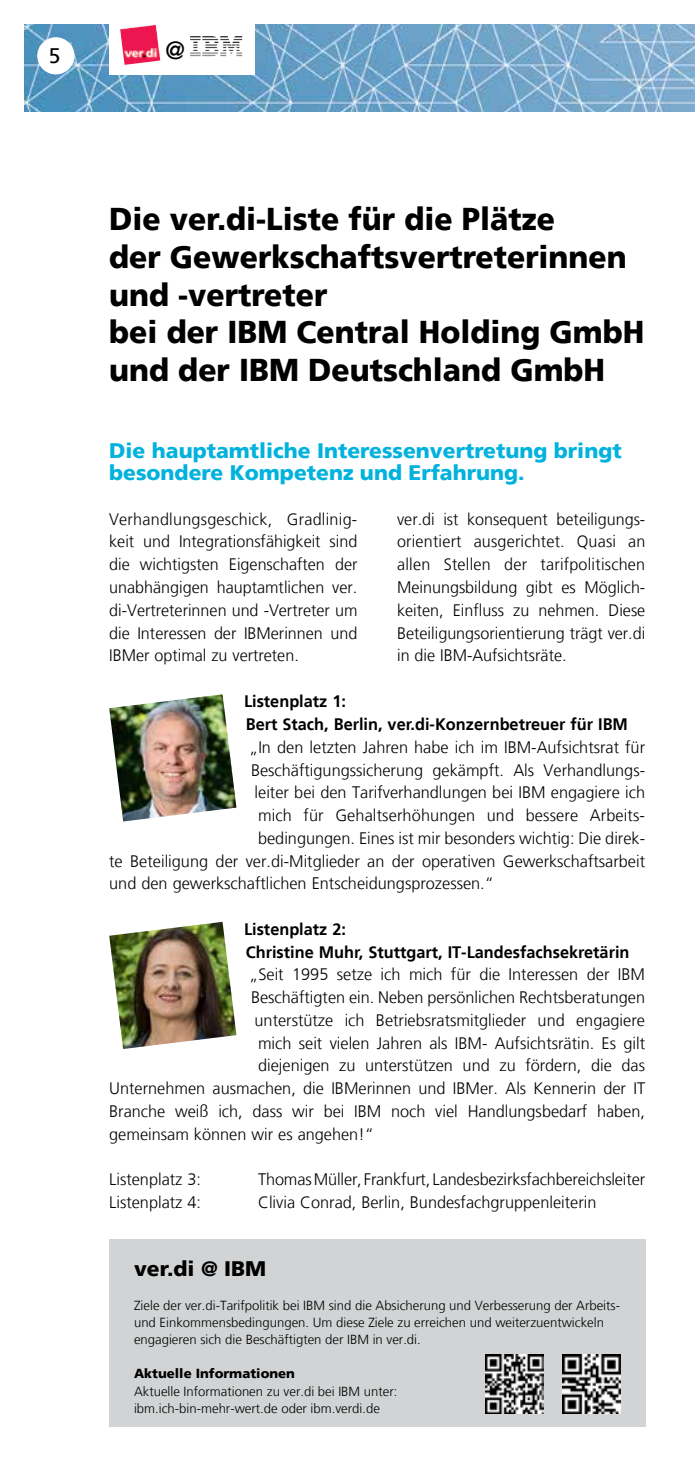
<style>
.page{position:relative;width:695px;height:1474px;background:#fff}
.page>*{position:absolute;margin:0;border:0;box-sizing:border-box;transform-origin:0 0}
.t1{font:900 31.5px/37.6px "Frutiger";color:#000;scale:.95 1}
.t2{font:25.2px "Frutiger";color:#000}
.t3{font:900 21px/22.8px "Frutiger";color:#00b2dd}
.t4{font:900 21px "Frutiger";color:#000}
.t5{font:21px "Frutiger";color:#000}
.t6{font:300 16.62px/22.8px "Frutiger";color:#000;text-align:justify}
.t7{font:700 16.62px/22.8px "Frutiger";color:#000}
.t8{font:300 13.12px/17.2px "Frutiger";color:#000}
.t9{font:900 13.12px "Frutiger";color:#000}
</style>
<div class="page">
<img style="left:25px;top:25px;width:669px;height:87px">
<div style="left:109px;top:20px;width:145px;height:54px;background:#fff"></div>
<div style="left:178px;top:22px;width:76px;height:48px;background:#fff;opacity:.45"></div>
<img style="left:196px;top:36px;width:46px;height:7px">
<img style="left:120px;top:25px;width:37px;height:40px">
<div style="left:153px;top:28px;width:43px;height:45px;background:#fff"></div>
<div style="left:37px;top:37px;width:37px;height:37px;background:#fff;border-radius:50%"></div>
<img style="left:109px;top:694px;width:127px;height:127px">
<img style="left:109px;top:921px;width:127px;height:128px">
<div style="left:109px;top:1239px;width:536px;height:187px;background:#d1d3d4"></div>
<img style="left:485px;top:1354px;width:58px;height:59px">
<img style="left:562px;top:1354px;width:58px;height:59px">
<p class="t5" style="left:49px;top:44px;width:13px">5</p>
<h2 class="t2" style="left:165px;top:36px;width:22px">@</h2>
<h1 class="t1" style="left:109px;top:200px;width:565px">Die ver.di-Liste für die Plätze<br>der Gewerkschaftsvertreterinnen und -vertreter<br>bei der IBM Central Holding GmbH und der IBM Deutschland GmbH</h1>
<p class="t3" style="left:109px;top:439px;width:514px">Die hauptamtliche Interessenvertretung bringt besondere Kompetenz und Erfahrung.</p>
<p class="t6" style="left:109px;top:508px;width:250px">Verhandlungsgeschick, Gradlinig&shy;keit und Integrationsfähigkeit sind die wichtigsten Eigenschaften der unabhängigen hauptamtlichen ver. di-Vertreterinnen und -Vertreter um die Interessen der IBMerinnen und IBMer optimal zu vertreten.</p>
<p class="t6" style="left:397px;top:508px;width:250px">ver.di ist konsequent beteiligungs&shy;orientiert ausgerichtet. Quasi an allen Stellen der tarifpolitischen Meinungsbildung gibt es Möglich&shy;keiten, Einfluss zu nehmen. Diese Beteiligungsorientierung trägt ver.di in die IBM-Aufsichtsräte.</p>
<p class="t7" style="left:244px;top:690px;width:385px">Listenplatz 1:<br>Bert Stach, Berlin, ver.di-Konzernbetreuer für IBM</p>
<p class="t6" style="left:249px;top:736px;width:397px">„In den letzten Jahren habe ich im IBM-Aufsichtsrat für</p>
<p class="t6" style="left:251px;top:758px;width:395px">Beschäftigungssicherung gekämpft. Als Verhandlungs-</p>
<p class="t6" style="left:254px;top:781px;width:392px">leiter bei den Tarifverhandlungen bei IBM engagiere ich</p>
<p class="t6" style="left:258px;top:804px;width:388px">mich für Gehaltserhöhungen und bessere Arbeits-</p>
<p class="t6" style="left:258px;top:827px;width:388px">bedingungen. Eines ist mir besonders wichtig: Die direk-</p>
<p class="t6" style="left:109px;top:849px;width:537px">te Beteiligung der ver.di-Mitglieder an der operativen Gewerkschaftsarbeit</p>
<p class="t6" style="left:109px;top:872px;width:386px">und den gewerkschaftlichen Entscheidungsprozessen.“</p>
<p class="t7" style="left:244px;top:917px;width:387px">Listenplatz 2:<br>Christine Muhr, Stuttgart, IT-Landesfachsekretärin</p>
<p class="t6" style="left:249px;top:963px;width:397px">„Seit 1995 setze ich mich für die Interessen der IBM</p>
<p class="t6" style="left:251px;top:986px;width:395px">Beschäftigten ein. Neben persönlichen Rechtsberatungen</p>
<p class="t6" style="left:254px;top:1009px;width:392px">unterstütze ich Betriebsratsmitglieder und engagiere</p>
<p class="t6" style="left:258px;top:1031px;width:388px">mich seit vielen Jahren als IBM- Aufsichtsrätin. Es gilt</p>
<p class="t6" style="left:258px;top:1054px;width:388px">diejenigen zu unterstützen und zu fördern, die das</p>
<p class="t6" style="left:109px;top:1077px;width:537px">Unternehmen ausmachen, die IBMerinnen und IBMer. Als Kennerin der IT</p>
<p class="t6" style="left:109px;top:1099px;width:537px">Branche weiß ich, dass wir bei IBM noch viel Handlungsbedarf haben,</p>
<p class="t6" style="left:109px;top:1122px;width:266px">gemeinsam können wir es angehen!“</p>
<p class="t6" style="left:109px;top:1168px;width:93px">Listenplatz 3:</p>
<p class="t6" style="left:258px;top:1168px;width:388px">Thomas Müller, Frankfurt, Landesbezirksfachbereichsleiter</p>
<p class="t6" style="left:109px;top:1190px;width:93px">Listenplatz 4:</p>
<p class="t6" style="left:258px;top:1190px;width:340px">Clivia Conrad, Berlin, Bundesfachgruppenleiterin</p>
<p class="t4" style="left:134px;top:1255px;width:134px">ver.di @ IBM</p>
<p class="t8" style="left:134px;top:1297px;width:487px">Ziele der ver.di-Tarifpolitik bei IBM sind die Absicherung und Verbesserung der Arbeits&shy;und Einkommensbedingungen. Um diese Ziele zu erreichen und weiterzuentwickeln engagieren sich die Beschäftigten der IBM in ver.di.</p>
<p class="t9" style="left:134px;top:1365px;width:162px">Aktuelle Informationen</p>
<p class="t8" style="left:134px;top:1382px;width:265px">Aktuelle Informationen zu ver.di bei IBM unter: ibm.ich-bin-mehr-wert.de oder ibm.verdi.de</p>
</div>
